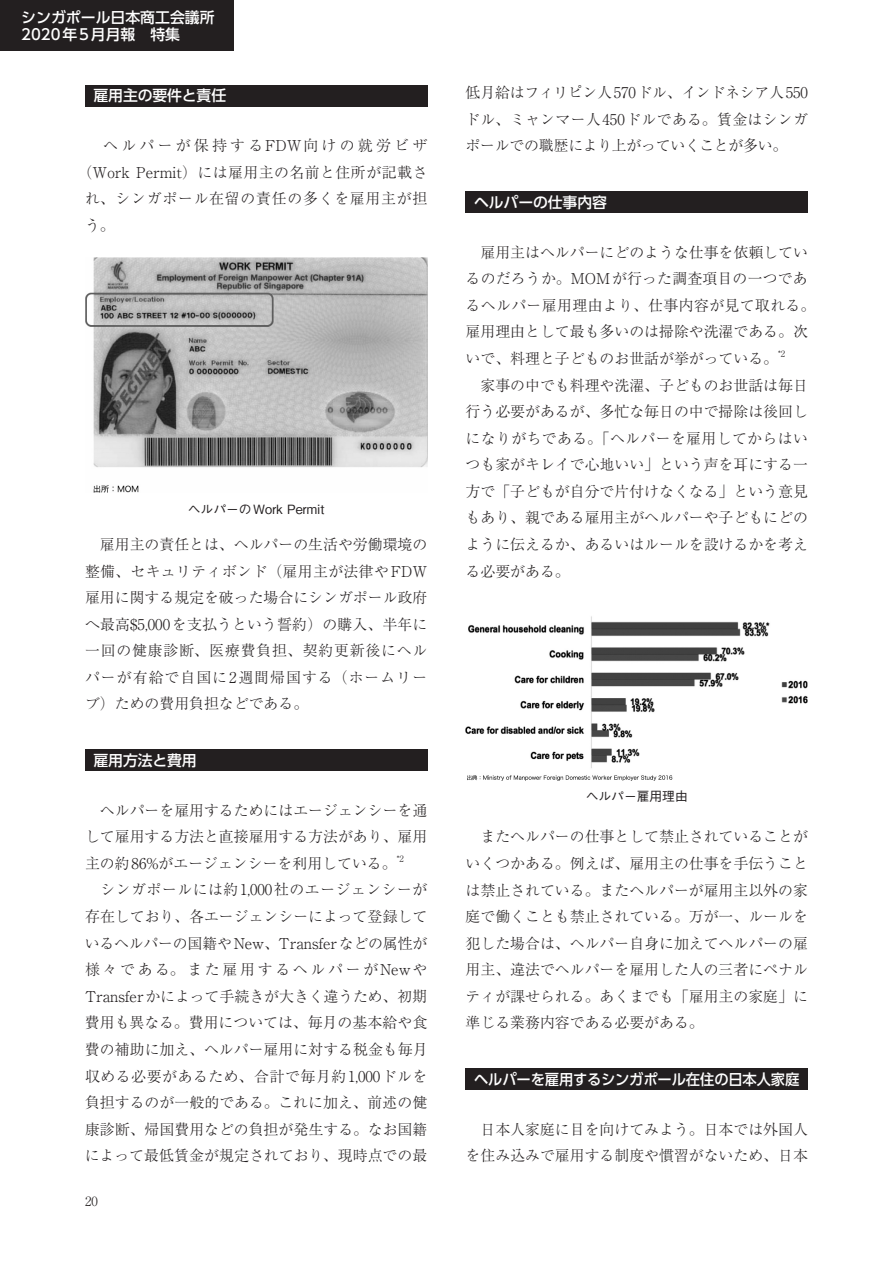
<style>
.page{position:relative;width:893px;height:1263px;background:#fff}
.page>*{position:absolute;margin:0;border:0;box-sizing:border-box;transform-origin:0 0}
.t1{font:300 14.85px/26.5px "Ryumin Pr 6";color:#231f20;text-align:justify}
.t2{font:500 14.85px/17px "UD Shin Go Pr 6";letter-spacing:-.005em;color:#fff}
.t3{font:300 14.85px "Ryumin Pr 6";letter-spacing:.03em;color:#231f20}
.t4{font:500 14.85px "UD Shin Go Pr 6";letter-spacing:-.005em;color:#fff;scale:.96 1}
.t5{font:300 14.85px "Ryumin Pr 6";letter-spacing:.05em;color:#231f20}
.t6{font:300 14.85px "Ryumin Pr 6";letter-spacing:.22em;color:#231f20}
.t7{font:500 12.75px "Gothic BBB Pro";color:#231f20}
.t8{font:300 12.75px "Ryumin Pr 6";color:#231f20}
.t9{font:300 8.7px "Ryumin Pr 6";color:#231f20}
</style>
<div class="page">
<div style="left:0;top:0;width:234px;height:51px;background:#231f20"></div>
<div style="left:85px;top:85px;width:342px;height:21px;background:#231f20"></div>
<img style="left:85px;top:258px;width:342px;height:235px">
<div style="left:85px;top:749px;width:342px;height:22px;background:#231f20"></div>
<div style="left:466px;top:191px;width:342px;height:22px;background:#231f20"></div>
<img style="left:466px;top:616px;width:342px;height:164px">
<div style="left:466px;top:1068px;width:342px;height:22px;background:#231f20"></div>
<p class="t2" style="left:21px;top:8px;width:195px">シンガポール日本商工会議所<br>2020年5月月報　特集</p>
<p class="t2" style="left:93px;top:87px;width:134px">雇用主の要件と責任</p>
<p class="t6" style="left:85px;top:134px;width:344px">　ヘルパーが保持するFDW向けの就労ビザ</p>
<p class="t3" style="left:78px;top:161px;width:351px">（Work Permit）には雇用主の名前と住所が記載さ</p>
<p class="t5" style="left:85px;top:187px;width:344px">れ、シンガポール在留の責任の多くを雇用主が担</p>
<p class="t1" style="left:85px;top:211px;width:31px">う。</p>
<p class="t7" style="left:188px;top:498px;width:138px">ヘルパーのWork Permit</p>
<p class="t1" style="left:85px;top:530px;width:344px">　雇用主の責任とは、ヘルパーの生活や労働環境の整備、セキュリティボンド（雇用主が法律やFDW雇用に関する規定を破った場合にシンガポール政府へ最高$5,000を支払うという誓約）の購入、半年に一回の健康診断、医療費負担、契約更新後にヘルパーが有給で自国に2週間帰国する（ホームリーブ）ための費用負担などである。</p>
<p class="t2" style="left:93px;top:751px;width:105px">雇用方法と費用</p>
<p class="t1" style="left:85px;top:796px;width:344px">　ヘルパーを雇用するためにはエージェンシーを通して雇用する方法と直接雇用する方法があり、雇用主の約86%がエージェンシーを利用している。</p>
<p class="t9" style="left:397px;top:851px;width:9px">*2</p>
<p class="t1" style="left:85px;top:876px;width:344px">　シンガポールには約1,000社のエージェンシーが存在しており、各エージェンシーによって登録しているヘルパーの国籍やNew、Transferなどの属性が様々である。また雇用するヘルパーがNewやTransferかによって手続きが大きく違うため、初期費用も異なる。費用については、毎月の基本給や食費の補助に加え、ヘルパー雇用に対する税金も毎月収める必要があるため、合計で毎月約1,000ドルを負担するのが一般的である。これに加え、前述の健康診断、帰国費用などの負担が発生する。なお国籍によって最低賃金が規定されており、現時点での最</p>
<p class="t8" style="left:85px;top:1191px;width:14px">20</p>
<p class="t1" style="left:465px;top:78px;width:344px">低月給はフィリピン人570ドル、インドネシア人550ドル、ミャンマー人450ドルである。賃金はシンガポールでの職歴により上がっていくことが多い。</p>
<p class="t2" style="left:474px;top:193px;width:134px">ヘルパーの仕事内容</p>
<p class="t1" style="left:466px;top:238px;width:351px;text-align:left">　雇用主はヘルパーにどのような仕事を依頼しているのだろうか。MOMが行った調査項目の一つであるヘルパー雇用理由より、仕事内容が見て取れる。雇用理由として最も多いのは掃除や洗濯である。次いで、料理と子どものお世話が挙がっている。</p>
<p class="t9" style="left:778px;top:346px;width:9px">*2</p>
<p class="t1" style="left:466px;top:371px;width:344px">　家事の中でも料理や洗濯、子どものお世話は毎日行う必要があるが、多忙な毎日の中で掃除は後回しになりがちである。「ヘルパーを雇用してからはいつも家がキレイで心地いい」という声を耳にする一方で「子どもが自分で片付けなくなる」という意見もあり、親である雇用主がヘルパーや子どもにどのように伝えるか、あるいはルールを設けるかを考える必要がある。</p>
<p class="t7" style="left:586px;top:786px;width:104px">ヘルパー雇用理由</p>
<p class="t1" style="left:466px;top:823px;width:344px">　またヘルパーの仕事として禁止されていることがいくつかある。例えば、雇用主の仕事を手伝うことは禁止されている。またヘルパーが雇用主以外の家庭で働くことも禁止されている。万が一、ルールを犯した場合は、ヘルパー自身に加えてヘルパーの雇用主、違法でヘルパーを雇用した人の三者にペナルティが課せられる。あくまでも「雇用主の家庭」に準じる業務内容である必要がある。</p>
<p class="t4" style="left:474px;top:1067px;width:340px">ヘルパーを雇用するシンガポール在住の日本人家庭</p>
<p class="t1" style="left:466px;top:1115px;width:344px">　日本人家庭に目を向けてみよう。日本では外国人を住み込みで雇用する制度や慣習がないため、日本</p>
</div>
